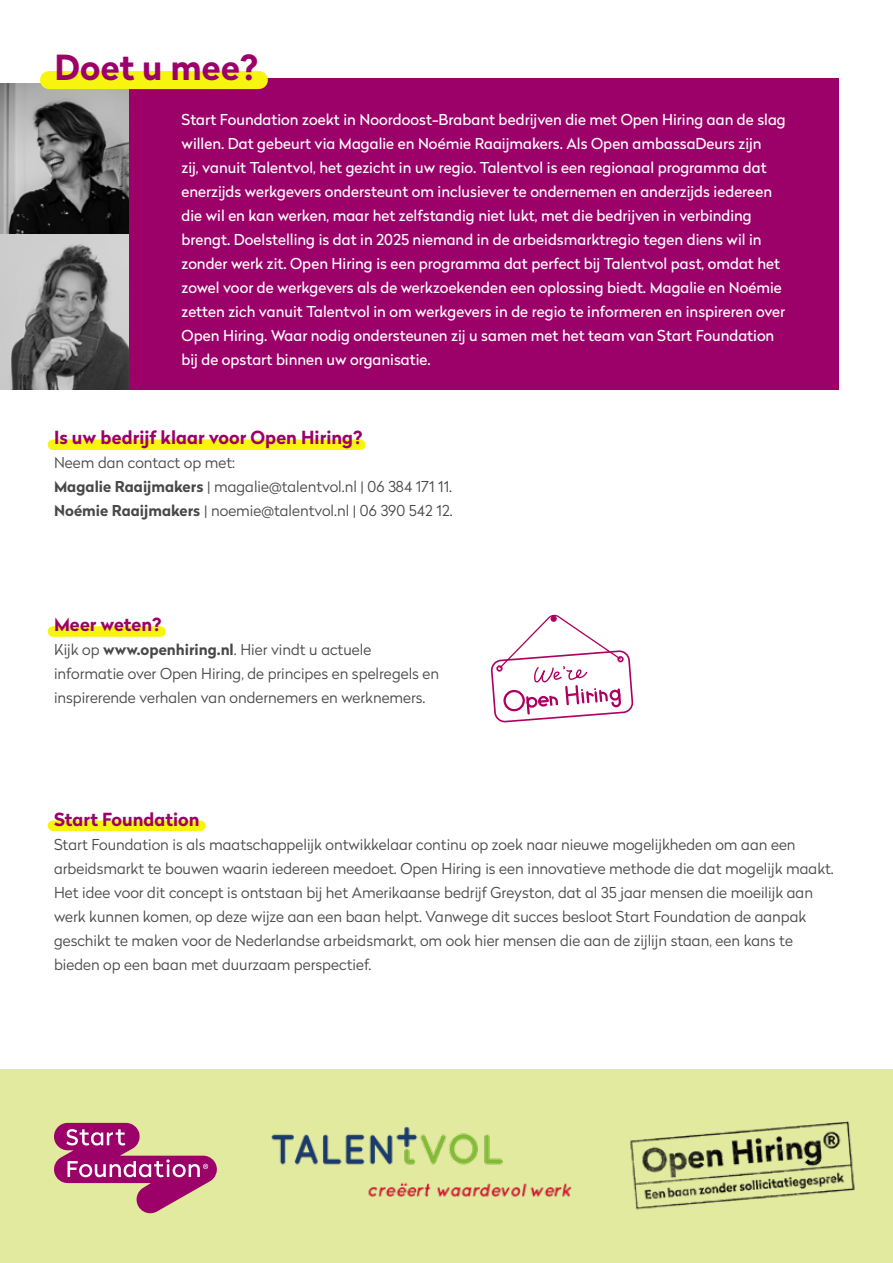
<style>
.page{position:relative;width:893px;height:1263px;background:#fff}
.page>*{position:absolute;margin:0;border:0;box-sizing:border-box;transform-origin:0 0}
.t1{font:700 34.5px "Radikal";color:#9c0069}
.t2{font:700 18px "Radikal";color:#9c0069}
.t3{font:15px/24px "Radikal";color:#fff}
.t4{font:300 15px/24px "Radikal";color:#484848}
.s1{font-weight:700}
</style>
<div class="page">
<svg style="left:491px;top:614px;width:142px;height:108px"></svg>
<img style="left:0;top:84px;width:129px;height:151px">
<img style="left:0;top:235px;width:129px;height:154px">
<div style="left:53px;top:820px;width:148px;height:11px;background:#f7f410"></div>
<div style="left:53px;top:626px;width:108px;height:11px;background:#f7f410"></div>
<div style="left:53px;top:439px;width:307px;height:11px;background:#f7f410"></div>
<div style="left:129px;top:78px;width:710px;height:311px;background:#9c0069"></div>
<div style="left:49px;top:71px;width:210px;height:18px;background:#f7f410"></div>
<div style="left:0;top:1069px;width:893px;height:194px;background:#e1ea9f"></div>
<svg style="left:54px;top:1123px;width:163px;height:90px"></svg>
<img style="left:271px;top:1126px;width:301px;height:71px">
<img style="left:630px;top:1121px;width:225px;height:89px">
<h1 class="t1" style="left:55px;top:42px;width:205px">Doet u mee?</h1>
<p class="t3" style="left:182px;top:107px;width:606px">Start Foundation zoekt in Noordoost-Brabant bedrijven die met Open Hiring aan de slag willen. Dat gebeurt via Magalie en Noémie Raaijmakers. Als Open ambassaDeurs zijn<br>zij, vanuit Talentvol, het gezicht in uw regio. Talentvol is een regionaal programma dat enerzijds werkgevers ondersteunt om inclusiever te ondernemen en anderzijds iedereen die wil en kan werken, maar het zelfstandig niet lukt, met die bedrijven in verbinding brengt. Doelstelling is dat in 2025 niemand in de arbeidsmarktregio tegen diens wil in zonder werk zit. Open Hiring is een programma dat perfect bij Talentvol past, omdat het zowel voor de werkgevers als de werkzoekenden een oplossing biedt. Magalie en Noémie zetten zich vanuit Talentvol in om werkgevers in de regio te informeren en inspireren over Open Hiring. Waar nodig ondersteunen zij u samen met het team van Start Foundation bij de opstart binnen uw organisatie.</p>
<p class="t2" style="left:54px;top:424px;width:310px">Is uw bedrijf klaar voor Open Hiring?</p>
<p class="t4" style="left:54px;top:450px;width:400px">Neem dan contact op met:<br><span class="s1">Magalie Raaijmakers</span> | magalie@talentvol.nl | 06 384 171 11.<br><span class="s1">Noémie Raaijmakers</span> | noemie@talentvol.nl | 06 390 542 12.</p>
<p class="t2" style="left:54px;top:611px;width:109px">Meer weten?</p>
<p class="t4" style="left:54px;top:637px;width:387px">Kijk op <span class="s1">www.openhiring.nl</span>. Hier vindt u actuele informatie over Open Hiring, de principes en spelregels en inspirerende verhalen van ondernemers en werknemers.</p>
<p class="t2" style="left:54px;top:807px;width:147px">Start Foundation</p>
<p class="t4" style="left:54px;top:832px;width:781px">Start Foundation is als maatschappelijk ontwikkelaar continu op zoek naar nieuwe mogelijkheden om aan een arbeidsmarkt te bouwen waarin iedereen meedoet. Open Hiring is een innovatieve methode die dat mogelijk maakt.<br>Het idee voor dit concept is ontstaan bij het Amerikaanse bedrijf Greyston, dat al 35 jaar mensen die moeilijk aan werk kunnen komen, op deze wijze aan een baan helpt. Vanwege dit succes besloot Start Foundation de aanpak geschikt te maken voor de Nederlandse arbeidsmarkt, om ook hier mensen die aan de zijlijn staan, een kans te bieden op een baan met duurzaam perspectief.</p>
</div>
